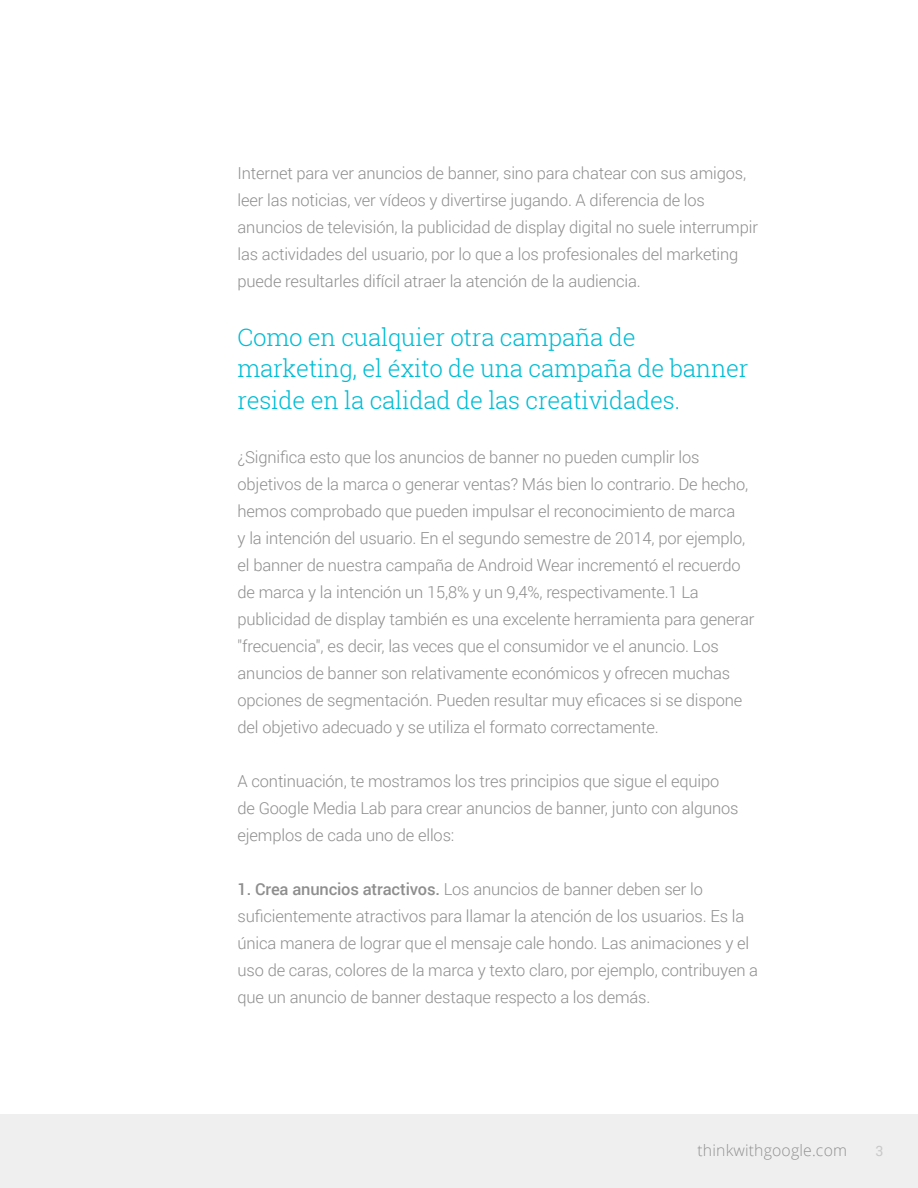
<style>
.page{position:relative;width:918px;height:1188px;background:#fff}
.page>*{position:absolute;margin:0;border:0;box-sizing:border-box;transform-origin:0 0}
.t1{font:300 24px/31.5px "Roboto Slab";letter-spacing:-.01em;color:#01bcd4}
.t2{font:300 16.5px/27px "Roboto";letter-spacing:-.01em;color:#8e8e8e}
.t3{font:300 15.75px "Open Sans";letter-spacing:.01em;color:#666766}
.t4{font:14.25px "Roboto";color:#c9c9c9}
.s1{font-weight:500}
</style>
<div class="page">
<div style="left:0;top:1114px;width:918px;height:74px;background:#f0eff0"></div>
<p class="t2" style="left:238px;top:159px;width:522px">Internet para ver anuncios de banner, sino para chatear con sus amigos, leer las noticias, ver vídeos y divertirse jugando. A diferencia de los anuncios de televisión, la publicidad de display digital no suele interrumpir las actividades del usuario, por lo que a los profesionales del marketing puede resultarles difícil atraer la atención de la audiencia.</p>
<h1 class="t1" style="left:238px;top:321px;width:512px">Como en cualquier otra campaña de marketing, el éxito de una campaña de banner reside en la calidad de las creatividades.</h1>
<p class="t2" style="left:238px;top:443px;width:518px">¿Significa esto que los anuncios de banner no pueden cumplir los objetivos de la marca o generar ventas? Más bien lo contrario. De hecho, hemos comprobado que pueden impulsar el reconocimiento de marca<br>y la intención del usuario. En el segundo semestre de 2014, por ejemplo, el banner de nuestra campaña de Android Wear incrementó el recuerdo de marca y la intención un 15,8% y un 9,4%, respectivamente.1 La publicidad de display también es una excelente herramienta para generar "frecuencia", es decir, las veces que el consumidor ve el anuncio. Los anuncios de banner son relativamente económicos y ofrecen muchas opciones de segmentación. Pueden resultar muy eficaces si se dispone del objetivo adecuado y se utiliza el formato correctamente.</p>
<p class="t2" style="left:238px;top:767px;width:502px">A continuación, te mostramos los tres principios que sigue el equipo de Google Media Lab para crear anuncios de banner, junto con algunos ejemplos de cada uno de ellos:</p>
<p class="t2" style="left:238px;top:875px;width:522px"><span class="s1">1. Crea anuncios atractivos.</span> Los anuncios de banner deben ser lo suficientemente atractivos para llamar la atención de los usuarios. Es la única manera de lograr que el mensaje cale hondo. Las animaciones y el uso de caras, colores de la marca y texto claro, por ejemplo, contribuyen a que un anuncio de banner destaque respecto a los demás.</p>
<p class="t3" style="left:698px;top:1140px;width:151px">thinkwithgoogle.com</p>
<p class="t4" style="left:876px;top:1141px;width:10px">3</p>
</div>
